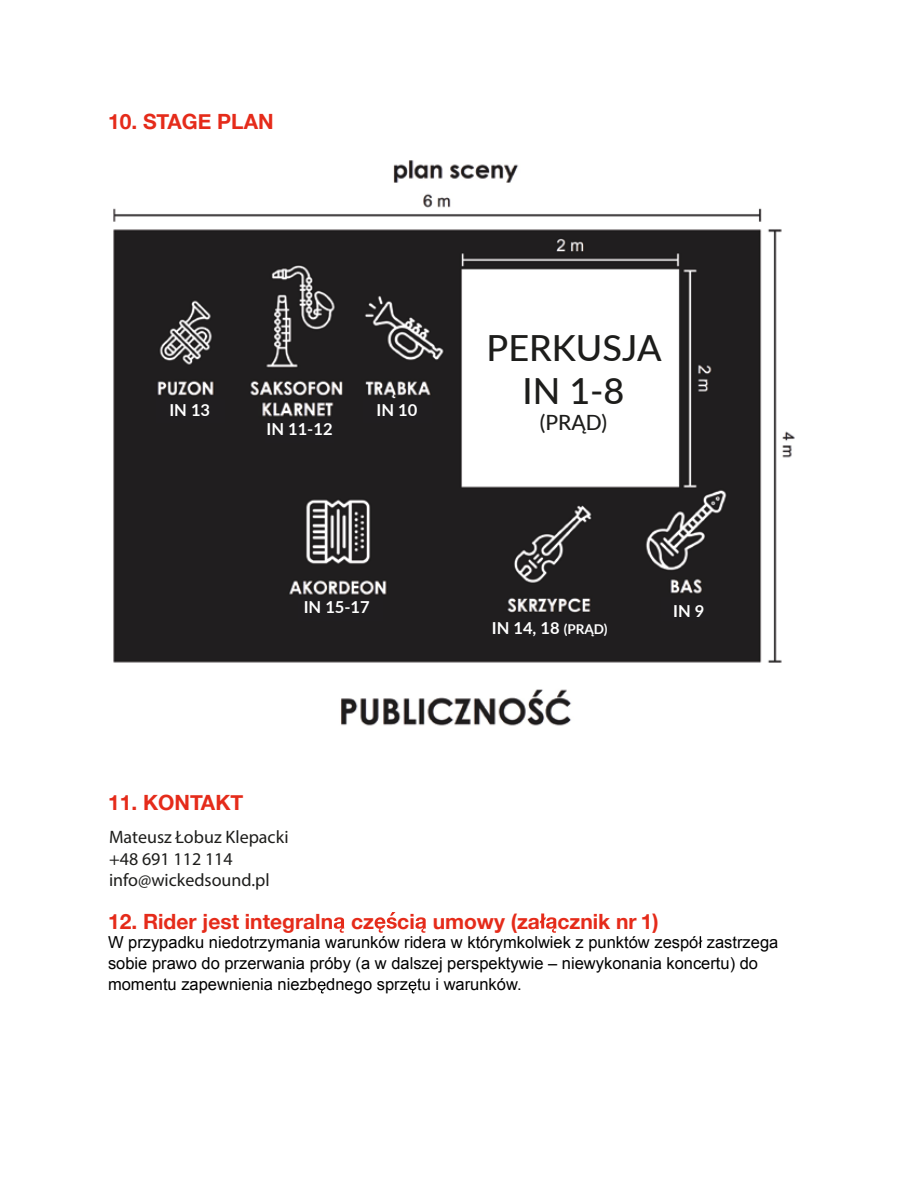
<style>
.page{position:relative;width:918px;height:1188px;background:#fff}
.page>*{position:absolute;margin:0;border:0;box-sizing:border-box;transform-origin:0 0}
.t1{font:500 36px/43.2px "Lato";color:#1d1d1b;text-align:center}
.t2{font:700 21px "Helvetica Neue";color:#e52b1a}
.t3{font:500 21px "Lato";color:#1d1d1b}
.t4{font:18px/21.6px "Myriad Pro";color:#1d1d1b}
.t5{font:16.5px/21px "Arial";color:#000}
.t6{font:700 16.5px "Lato";color:#fff}
.s1{font-size:13.5px}
</style>
<div class="page">
<svg style="left:334px;top:917px;width:10px;height:16px"></svg>
<svg style="left:375px;top:912px;width:22px;height:21px"></svg>
<svg style="left:415px;top:917px;width:11px;height:16px"></svg>
<svg style="left:540px;top:914px;width:17px;height:19px"></svg>
<svg style="left:699px;top:936px;width:3px;height:12px"></svg>
<svg style="left:318px;top:981px;width:8px;height:12px"></svg>
<svg style="left:409px;top:981px;width:7px;height:12px"></svg>
<img style="left:113px;top:160px;width:682px;height:566px">
<div style="left:491px;top:297px;width:159px;height:151px;background:#fff"></div>
<div style="left:661px;top:597px;width:48px;height:24px;background:#201e20"></div>
<div style="left:363px;top:400px;width:68px;height:23px;background:#201e20"></div>
<div style="left:266px;top:419px;width:68px;height:24px;background:#201e20"></div>
<div style="left:156px;top:400px;width:68px;height:23px;background:#201e20"></div>
<div style="left:516px;top:615px;width:68px;height:24px;background:#201e20"></div>
<div style="left:298px;top:597px;width:85px;height:24px;background:#201e20"></div>
<p class="t2" style="left:108px;top:105px;width:167px">10. STAGE PLAN</p>
<p class="t6" style="left:169px;top:398px;width:42px">IN 13</p>
<p class="t6" style="left:267px;top:417px;width:68px">IN 11-12</p>
<p class="t6" style="left:377px;top:398px;width:42px">IN 10</p>
<p class="t6" style="left:304px;top:594px;width:68px">IN 15-17</p>
<p class="t2" style="left:108px;top:786px;width:137px">11. KONTAKT</p>
<p class="t4" style="left:109px;top:826px;width:181px">Mateusz Łobuz Klepacki +48 691 112 114 info@wickedsound.pl</p>
<h1 class="t1" style="left:487px;top:325px;width:176px">PERKUSJA<br>IN 1-8</h1>
<p class="t3" style="left:540px;top:407px;width:69px">(PRĄD)</p>
<p class="t6" style="left:492px;top:616px;width:117px">IN 14, 18 <span class="s1">(PRĄD)</span></p>
<p class="t6" style="left:673px;top:598px;width:33px">IN 9</p>
<p class="t2" style="left:108px;top:905px;width:552px">12. Rider jest integraln cz ci umowy (za cznik nr 1)</p>
<p class="t5" style="left:108px;top:932px;width:672px">W przypadku niedotrzymania warunków ridera w którymkolwiek z punktów zespó zastrzega sobie prawo do przerwania próby (a w dalszej perspektywie – niewykonania koncertu) do momentu zapewnienia niezb dnego sprz tu i warunków.</p>
</div>
